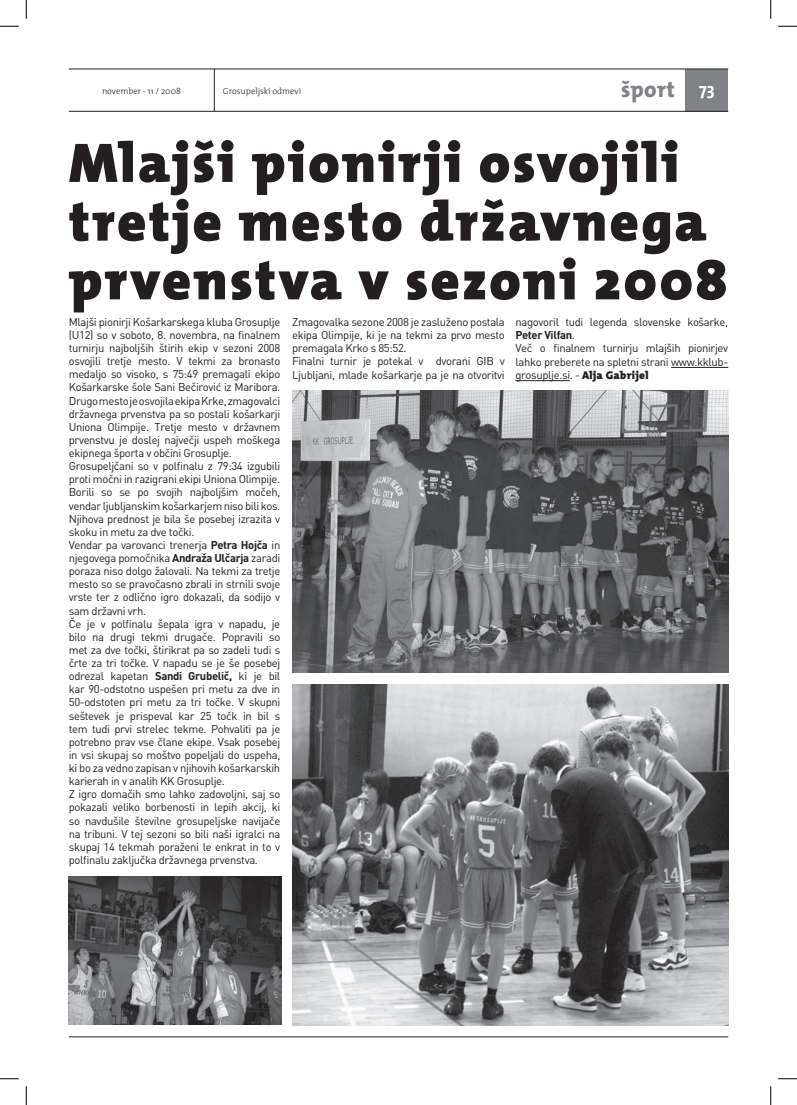
<style>
.page{position:relative;width:797px;height:1105px;background:#fff}
.page>*{position:absolute;margin:0;border:0;box-sizing:border-box;transform-origin:0 0}
.t1{font:56.25px/58.8px "Mixheavy";letter-spacing:.04em;color:#231f20}
.t2{font:22.5px "Mixextrabold";letter-spacing:.01em;color:#808285}
.t3{font:11.25px/13.1px "DIN Regular EU";letter-spacing:-.03em;color:#231f20}
.t4{font:11.25px "DIN Bold EU";letter-spacing:-.03em;color:#231f20}
.t5{font:8.75px "Mixlight";color:#231f20}
.s1{font-family:"Mixbold";font-size:17.5px;color:#fff}
.s2{font-family:"DIN Bold EU"}
.s3{font-family:"DIN Regular EU"}
.s4{font-family:"Mixheavy"}
</style>
<div class="page">
<hr style="left:69px;top:1037px;width:659px;height:1px;background:#231f20">
<div style="left:685px;top:69px;width:43px;height:42px;background:#808285"></div>
<hr style="left:69px;top:111px;width:659px;height:1px;background:#231f20">
<hr style="left:214px;top:69px;width:1px;height:42px;background:#231f20">
<hr style="left:69px;top:69px;width:659px;height:1px;background:#231f20">
<img style="left:292px;top:684px;width:436px;height:341px">
<img style="left:69px;top:877px;width:212px;height:148px">
<img style="left:292px;top:390px;width:436px;height:282px">
<hr style="left:671px;top:367px;width:57px;height:1px;background:#231f20">
<hr style="left:515px;top:380px;width:55px;height:1px;background:#231f20">
<svg style="left:0;top:25px;width:19px;height:2px"></svg>
<svg style="left:778px;top:25px;width:19px;height:2px"></svg>
<svg style="left:0;top:1078px;width:19px;height:1px"></svg>
<svg style="left:778px;top:1078px;width:19px;height:1px"></svg>
<svg style="left:25px;top:0;width:2px;height:19px"></svg>
<svg style="left:25px;top:1086px;width:2px;height:19px"></svg>
<svg style="left:770px;top:0;width:1px;height:19px"></svg>
<svg style="left:770px;top:1086px;width:1px;height:19px"></svg>
<p class="t5" style="left:102px;top:84px;width:80px">november - 11 / 2008</p>
<p class="t5" style="left:223px;top:84px;width:80px">Grosupeljski odmevi</p>
<h2 class="t2" style="left:621px;top:70px;width:95px">šport <span class="s1">73</span></h2>
<h1 class="t1" style="left:69px;top:132px;width:660px">Mlajši pionirji osvojili tretje mesto državnega prvenstva v sezoni 2008</h1>
<p class="t3" style="left:292px;top:315px;width:214px">Zmagovalka sezone 2008 je zasluženo postala ekipa Olimpije, ki je na tekmi za prvo mesto premagala Krko s 85:52.<br>Finalni turnir je potekal v dvorani GIB v Ljubljani, mlade košarkarje pa je na otvoritvi</p>
<p class="t3" style="left:515px;top:315px;width:214px">nagovoril tudi legenda slovenske košarke,</p>
<p class="t3" style="left:69px;top:315px;width:213px">Mlajši pionirji Košarkarskega kluba Grosuplje (U12) so v soboto, 8. novembra, na finalnem turnirju najboljših štirih ekip v sezoni 2008 osvojili tretje mesto. V tekmi za bronasto medaljo so visoko, s 75:49 premagali ekipo Košarkarske šole Sani Bečirović iz Maribora.<br>Drugo mesto je osvojila ekipa Krke, zmagovalci državnega prvenstva pa so postali košarkarji Uniona Olimpije. Tretje mesto v državnem prvenstvu je doslej največji uspeh moškega ekipnega športa v občini Grosuplje.<br>Grosupeljčani so v polfinalu z 79:34 izgubili proti močni in razigrani ekipi Uniona Olimpije.<br>Borili so se po svojih najboljšim močeh, vendar ljubljanskim košarkarjem niso bili kos.<br>Njihova prednost je bila še posebej izrazita v skoku in metu za dve točki.<br>Vendar pa varovanci trenerja <span class="s2">Petra Hojča</span> in njegovega pomočnika <span class="s2">Andraža Ulčarja</span> zaradi poraza niso dolgo žalovali. Na tekmi za tretje mesto so se pravočasno zbrali in strnili svoje vrste ter z odlično igro dokazali, da sodijo v sam državni vrh.<br>Če je v polfinalu šepala igra v napadu, je bilo na drugi tekmi drugače. Popravili so met za dve točki, štirikrat pa so zadeli tudi s črte za tri točke. V napadu se je še posebej odrezal kapetan <span class="s2">Sandi Grubelič,</span> ki je bil kar 90-odstotno uspešen pri metu za dve in 50-odstoten pri metu za tri točke. V skupni seštevek je prispeval kar 25 točk in bil s tem tudi prvi strelec tekme. Pohvaliti pa je potrebno prav vse člane ekipe. Vsak posebej in vsi skupaj so moštvo popeljali do uspeha, ki bo za vedno zapisan v njihovih košarkarskih karierah in v analih KK Grosuplje.<br>Z igro domačih smo lahko zadovoljni, saj so pokazali veliko borbenosti in lepih akcij, ki so navdušile številne grosupeljske navijače na tribuni. V tej sezoni so bili naši igralci na skupaj 14 tekmah poraženi le enkrat in to v polfinalu zaključka državnega prvenstva.</p>
<p class="t4" style="left:515px;top:328px;width:61px">Peter Vilfan<span class="s3">.</span></p>
<p class="t3" style="left:515px;top:341px;width:214px;text-align:justify">Več o finalnem turnirju mlajših pionirjev lahko preberete na spletni strani www.kklub&shy;grosuplje.si. - <span class="s4">Alja Gabrijel</span></p>
</div>
